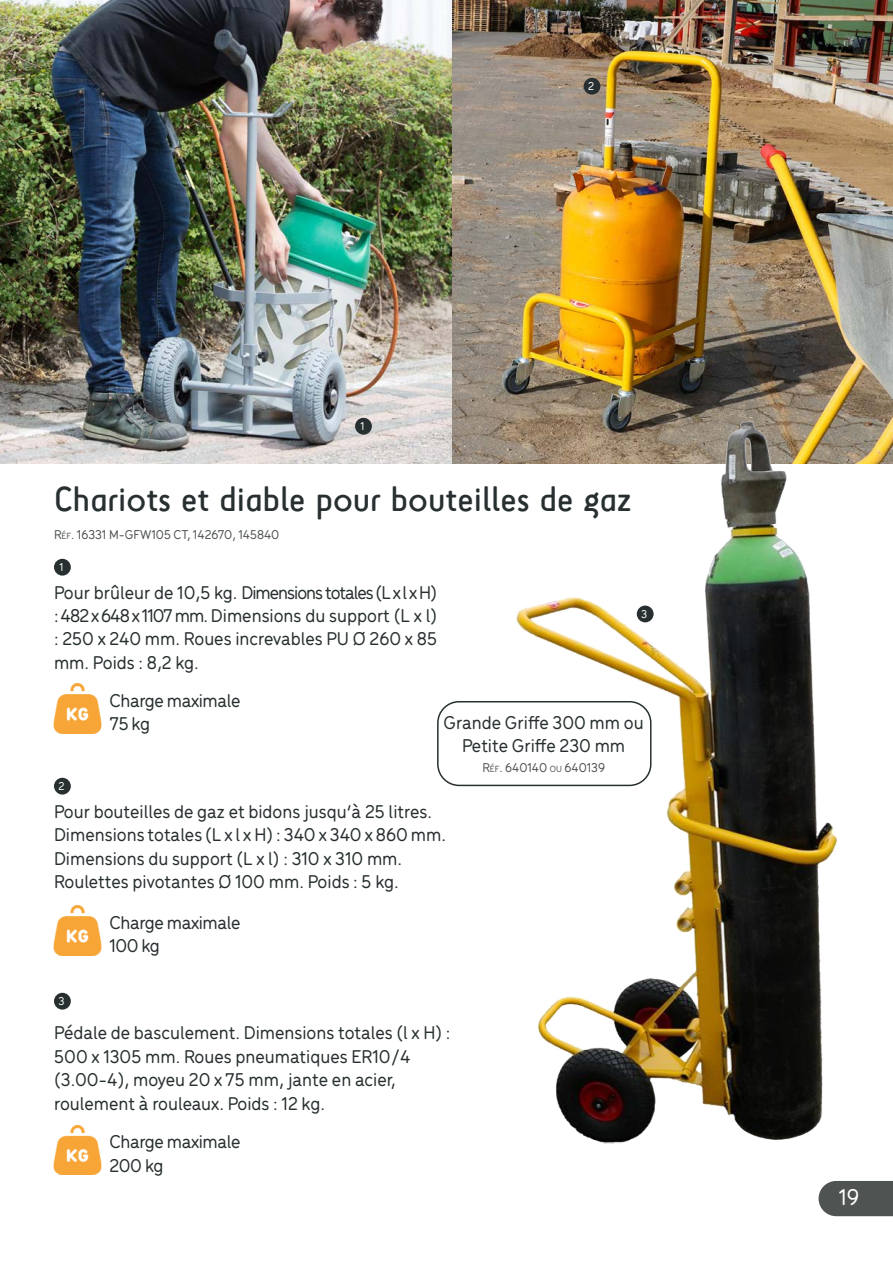
<style>
.page{position:relative;width:893px;height:1263px;background:#fff}
.page>*{position:absolute;margin:0;border:0;box-sizing:border-box;transform-origin:0 0}
.t1{font:36px "Sci Fly Sans";color:#282f30}
.t2{font:500 24px "Menco";color:#fff}
.t3{font:500 19.5px/23.4px "Menco";color:#282f30}
.t4{font:500 19.5px/23.4px "Menco";letter-spacing:-.02em;color:#282f30}
.t5{font:500 13.5px "Menco";color:#4f5453}
.t6{font:500 12px "Menco";color:#fff}
.s1{font-size:9.45px}
</style>
<div class="page">
<img style="left:0;top:0;width:893px;height:463px">
<img style="left:502px;top:418px;width:391px;height:726px">
<svg style="left:0;top:0;width:1px;height:188px"></svg>
<div style="left:437px;top:701px;width:214px;height:85px;border:2px solid #282f30;border-radius:21px"></div>
<div style="left:355px;top:418px;width:17px;height:17px;background:#282f30;border-radius:50%"></div>
<div style="left:584px;top:78px;width:16px;height:17px;background:#282f30;border-radius:50%"></div>
<div style="left:637px;top:605px;width:17px;height:17px;background:#282f30;border-radius:50%"></div>
<div style="left:54px;top:559px;width:17px;height:17px;background:#282f30;border-radius:50%"></div>
<div style="left:54px;top:778px;width:17px;height:16px;background:#282f30;border-radius:50%"></div>
<div style="left:54px;top:993px;width:17px;height:16px;background:#282f30;border-radius:50%"></div>
<img style="left:53px;top:684px;width:49px;height:49px">
<img style="left:53px;top:906px;width:49px;height:49px">
<img style="left:53px;top:1125px;width:49px;height:50px">
<div style="left:819px;top:1181px;width:74px;height:35px;background:#4f5453"></div>
<p class="t6" style="left:361px;top:418px;width:5px">1</p>
<p class="t6" style="left:588px;top:78px;width:8px">2</p>
<h1 class="t1" style="left:54px;top:478px;width:579px">Chariots et diable pour bouteilles de gaz</h1>
<p class="t5" style="left:54px;top:524px;width:227px">R<span class="s1">éf</span>. 16331 M-GFW105 CT, 142670, 145840</p>
<p class="t6" style="left:60px;top:559px;width:5px">1</p>
<p class="t3" style="left:54px;top:579px;width:385px;text-align:justify">Pour brûleur de 10,5 kg. Dimensions totales (L x l x H) : 482 x 648 x 1107 mm. Dimensions du support (L x l) : 250 x 240 mm. Roues increvables PU Ø 260 x 85 mm. Poids : 8,2 kg.</p>
<p class="t6" style="left:58px;top:778px;width:8px">2</p>
<p class="t4" style="left:109px;top:687px;width:133px">Charge maximale<br>75 kg</p>
<p class="t6" style="left:641px;top:605px;width:8px">3</p>
<p class="t3" style="left:444px;top:710px;width:202px;text-align:center">Grande Griffe 300 mm ou<br>Petite Griffe 230 mm</p>
<p class="t5" style="left:482px;top:758px;width:124px">R<span class="s1">éf</span>. 640140 <span class="s1">ou</span> 640139</p>
<p class="t3" style="left:54px;top:798px;width:394px">Pour bouteilles de gaz et bidons jusqu’à 25 litres.<br>Dimensions totales (L x l x H) : 340 x 340 x 860 mm.<br>Dimensions du support (L x l) : 310 x 310 mm.<br>Roulettes pivotantes Ø 100 mm. Poids : 5 kg.</p>
<p class="t6" style="left:58px;top:993px;width:8px">3</p>
<p class="t4" style="left:109px;top:909px;width:133px">Charge maximale<br>100 kg</p>
<p class="t3" style="left:54px;top:1020px;width:398px">Pédale de basculement. Dimensions totales (l x H) :<br>500 x 1305 mm. Roues pneumatiques ER10/4 (3.00-4), moyeu 20 x 75 mm, jante en acier, roulement à rouleaux. Poids : 12 kg.</p>
<p class="t4" style="left:109px;top:1129px;width:133px">Charge maximale<br>200 kg</p>
<p class="t2" style="left:839px;top:1180px;width:22px">19</p>
</div>
